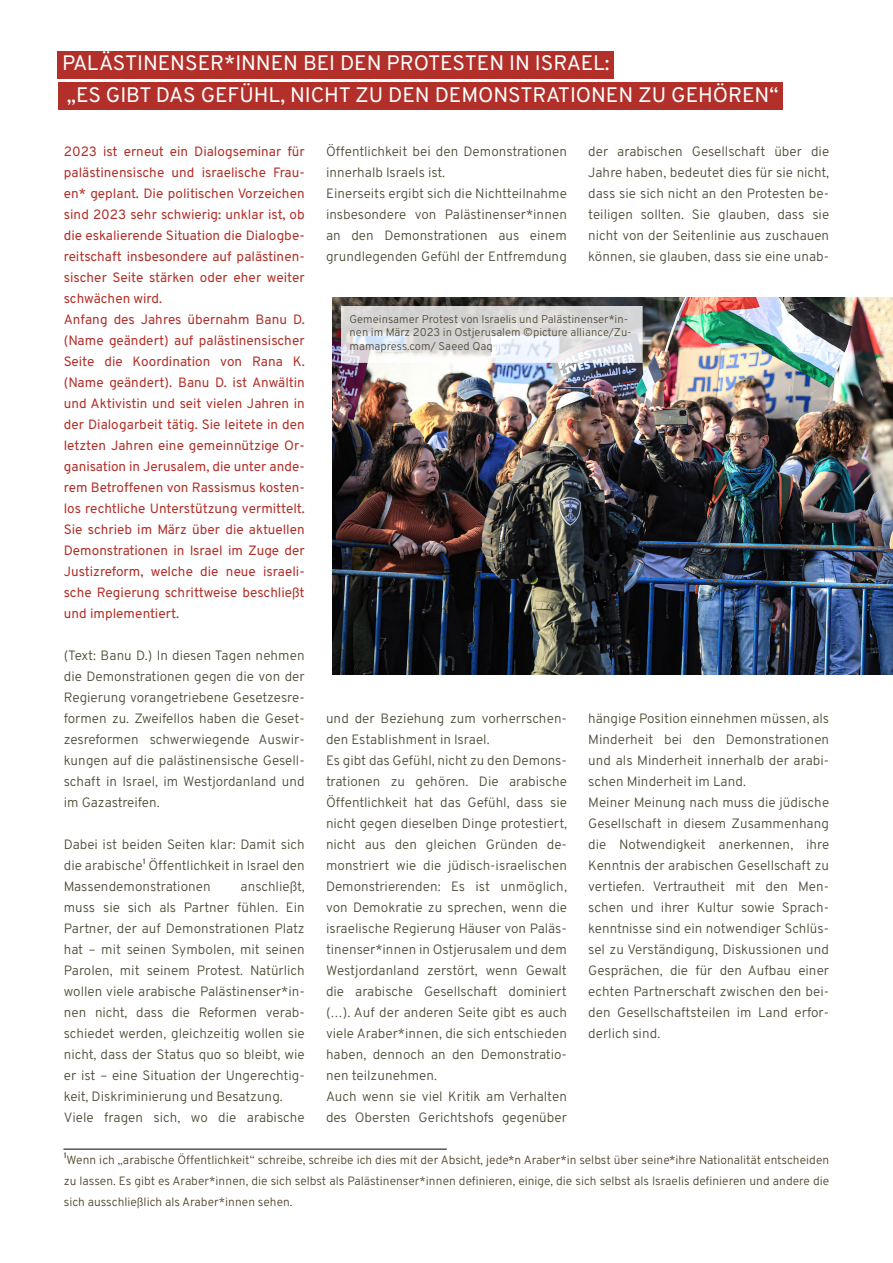
<style>
.page{position:relative;width:893px;height:1263px;background:#fff}
.page>*{position:absolute;margin:0;border:0;box-sizing:border-box;transform-origin:0 0}
.t1{font:21px/31.5px "Overpass";letter-spacing:-.005em;color:#fff}
.t2{font:300 13.5px/21px "Overpass";color:#4e4935}
.t3{font:13.5px/21px "Overpass";color:#b23029}
.t4{font:300 12px/21px "Overpass";color:#4f4128;text-align:justify}
.t5{font:300 11.25px/13.5px "Overpass";color:#4e4935}
.s1{font-size:13.5px;color:#3c3926}
</style>
<div class="page">
<img style="left:333px;top:298px;width:560px;height:377px">
<div style="left:58px;top:51px;width:556px;height:27px;background:#b23029"></div>
<div style="left:58px;top:82px;width:725px;height:28px;background:#b23029"></div>
<img style="left:341px;top:306px;width:301px;height:56px">
<hr style="left:64px;top:1149px;width:382px;height:1px;background:#000">
<h1 class="t1" style="left:62px;top:49px;width:718px">PALÄSTINENSER*INNEN BEI DEN PROTESTEN IN ISRAEL:<br>„ES GIBT DAS GEFÜHL, NICHT ZU DEN DEMONSTRATIONEN ZU GEHÖREN“</h1>
<p class="t3" style="left:64px;top:142px;width:242px">2023 ist erneut ein Dialogseminar für palästinensische und israelische Frau&shy;en* geplant. Die politischen Vorzeichen sind 2023 sehr schwierig: unklar ist, ob die eskalierende Situation die Dialogbe&shy;reitschaft insbesondere auf palästinen&shy;sischer Seite stärken oder eher weiter schwächen wird.<br>Anfang des Jahres übernahm Banu D. (Name geändert) auf palästinensischer Seite die Koordination von Rana K. (Name geändert). Banu D. ist Anwältin und Aktivistin und seit vielen Jahren in der Dialogarbeit tätig. Sie leitete in den letzten Jahren eine gemeinnützige Or&shy;ganisation in Jerusalem, die unter ande&shy;rem Betroffenen von Rassismus kosten&shy;los rechtliche Unterstützung vermittelt.<br>Sie schrieb im März über die aktuellen Demonstrationen in Israel im Zuge der Justizreform, welche die neue israeli&shy;sche Regierung schrittweise beschließt und implementiert.</p>
<p class="t2" style="left:64px;top:646px;width:242px;text-align:justify">(Text: Banu D.) In diesen Tagen nehmen die Demonstrationen gegen die von der Regierung vorangetriebene Gesetzesre&shy;formen zu. Zweifellos haben die Geset&shy;zesreformen schwerwiegende Auswir&shy;kungen auf die palästinensische Gesell&shy;schaft in Israel, im Westjordanland und im Gazastreifen.</p>
<p class="t2" style="left:64px;top:835px;width:242px;text-align:justify">Dabei ist beiden Seiten klar: Damit sich die arabische¹ Öffentlichkeit in Israel den Massendemonstrationen</p>
<p class="t2" style="left:64px;top:877px;width:242px;text-indent:177px">anschließt, muss sie sich als Partner fühlen. Ein Partner, der auf Demonstrationen Platz hat – mit seinen Symbolen, mit seinen Parolen, mit seinem Protest. Natürlich wollen viele arabische Palästinenser*in&shy;nen nicht, dass die Reformen verab&shy;schiedet werden, gleichzeitig wollen sie nicht, dass der Status quo so bleibt, wie er ist – eine Situation der Ungerechtig&shy;keit, Diskriminierung und Besatzung.<br>Viele fragen sich, wo die arabische</p>
<p class="t2" style="left:326px;top:142px;width:242px">Öffentlichkeit bei den Demonstrationen innerhalb Israels ist.<br>Einerseits ergibt sich die Nichtteilnahme insbesondere von Palästinenser*innen an den Demonstrationen aus einem grundlegenden Gefühl der Entfremdung</p>
<p class="t2" style="left:588px;top:142px;width:242px;text-align:justify">der arabischen Gesellschaft über die Jahre haben, bedeutet dies für sie nicht, dass sie sich nicht an den Protesten be&shy;teiligen sollten. Sie glauben, dass sie nicht von der Seitenlinie aus zuschauen können, sie glauben, dass sie eine unab-</p>
<p class="t5" style="left:349px;top:313px;width:284px">Gemeinsamer Protest von Israelis und Palästinenser*in&shy;nen im März 2023 in Ostjerusalem ©picture alliance/Zu&shy;mamapress.com/ Saeed Qaq</p>
<p class="t2" style="left:326px;top:709px;width:242px">und der Beziehung zum vorherrschen&shy;den Establishment in Israel.<br>Es gibt das Gefühl, nicht zu den Demons&shy;trationen zu gehören. Die arabische Öffentlichkeit hat das Gefühl, dass sie nicht gegen dieselben Dinge protestiert, nicht aus den gleichen Gründen de&shy;monstriert wie die jüdisch-israelischen Demonstrierenden: Es ist unmöglich, von Demokratie zu sprechen, wenn die israelische Regierung Häuser von Paläs&shy;tinenser*innen in Ostjerusalem und dem Westjordanland zerstört, wenn Gewalt die arabische Gesellschaft dominiert (…). Auf der anderen Seite gibt es auch viele Araber*innen, die sich entschieden haben, dennoch an den Demonstratio&shy;nen teilzunehmen.<br>Auch wenn sie viel Kritik am Verhalten des Obersten Gerichtshofs gegenüber</p>
<p class="t2" style="left:588px;top:709px;width:242px">hängige Position einnehmen müssen, als Minderheit bei den Demonstrationen und als Minderheit innerhalb der arabi&shy;schen Minderheit im Land.<br>Meiner Meinung nach muss die jüdische Gesellschaft in diesem Zusammenhang die Notwendigkeit anerkennen, ihre Kenntnis der arabischen Gesellschaft zu vertiefen. Vertrautheit mit den Men&shy;schen und ihrer Kultur sowie Sprach&shy;kenntnisse sind ein notwendiger Schlüs&shy;sel zu Verständigung, Diskussionen und Gesprächen, die für den Aufbau einer echten Partnerschaft zwischen den bei&shy;den Gesellschaftsteilen im Land erfor&shy;derlich sind.</p>
<p class="t4" style="left:64px;top:1151px;width:767px"><span class="s1">¹</span>Wenn ich „arabische Öffentlichkeit“ schreibe, schreibe ich dies mit der Absicht, jede*n Araber*in selbst über seine*ihre Nationalität entscheiden zu lassen. Es gibt es Araber*innen, die sich selbst als Palästinenser*innen definieren, einige, die sich selbst als Israelis definieren und andere die sich ausschließlich als Araber*innen sehen.</p>
</div>
